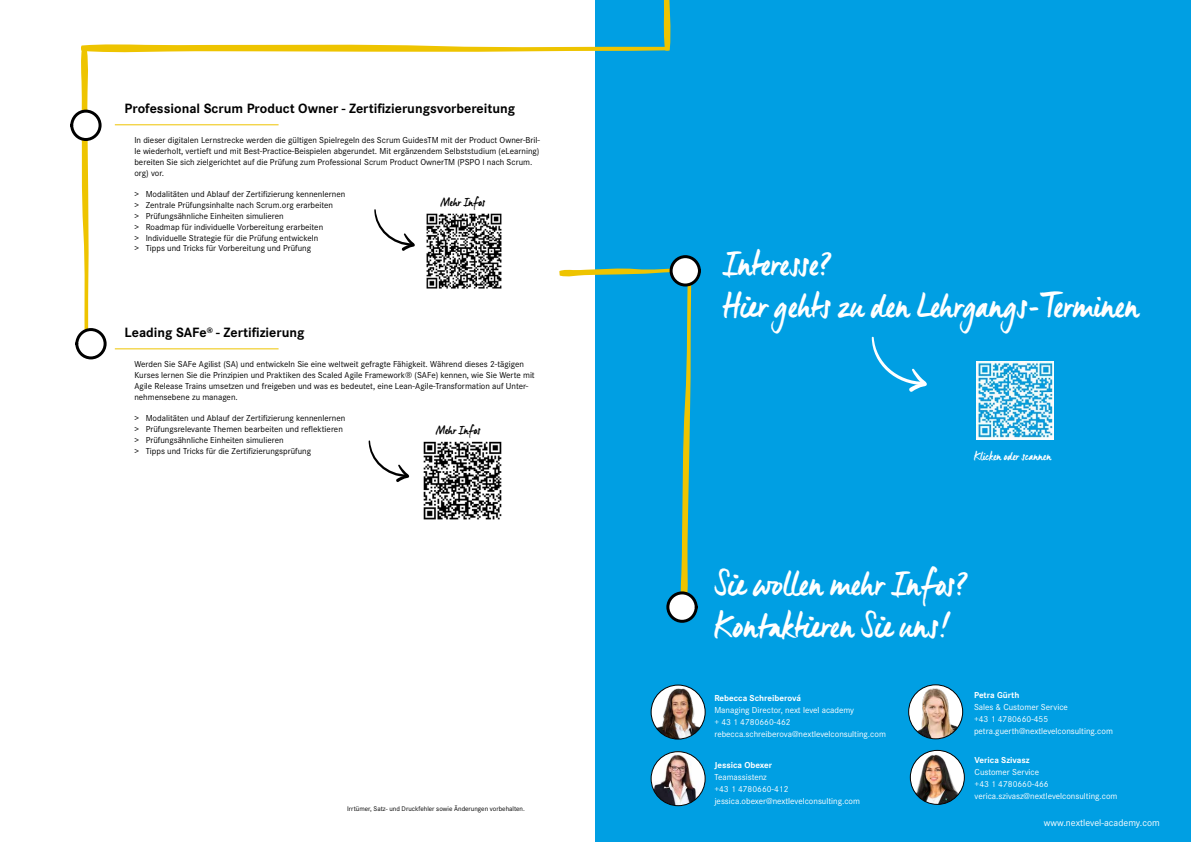
<style>
.page{position:relative;width:1191px;height:842px;background:#fff}
.page>*{position:absolute;margin:0;border:0;box-sizing:border-box;transform-origin:0 0}
.t1{font:35px/42px "Manus";color:#fff}
.t2{font:700 14px "Corporate S";color:#000}
.t3{font:12px "Manus";color:#fff}
.t4{font:12px "Manus";color:#000}
.t5{font:10px "Corporate S";color:#fff}
.t6{font:9px/10.8px "Corporate S";color:#000}
.t7{font:9px/12px "Corporate S";color:#fff}
.t8{font:700 9px "Corporate S";color:#fff}
.t9{font:7px "Corporate S";color:#000}
</style>
<div class="page">
<div style="left:595px;top:0;width:596px;height:842px;background:#009fe3"></div>
<img style="left:651px;top:685px;width:54px;height:54px;border-radius:27px">
<div style="left:650px;top:684px;width:55px;height:55px;border:1px solid #000;border-radius:50%"></div>
<svg style="left:908px;top:685px;width:54px;height:54px"></svg>
<img style="left:914px;top:686px;width:44px;height:53px">
<div style="left:908px;top:684px;width:55px;height:55px;border:1px solid #000;border-radius:50%"></div>
<img style="left:651px;top:752px;width:54px;height:54px;border-radius:27px">
<div style="left:650px;top:751px;width:55px;height:55px;border:1px solid #000;border-radius:50%"></div>
<img style="left:910px;top:752px;width:54px;height:52px">
<div style="left:910px;top:750px;width:55px;height:55px;border:1px solid #000;border-radius:50%"></div>
<svg style="left:871px;top:336px;width:55px;height:56px"></svg>
<img style="left:976px;top:362px;width:77px;height:77px">
<svg style="left:70px;top:0;width:631px;height:623px"></svg>
<h2 class="t2" style="left:125px;top:99px;width:392px">Professional Scrum Product Owner - Zertifizierungsvorbereitung</h2>
<p class="t6" style="left:134px;top:135px;width:407px">In dieser digitalen Lernstrecke werden die gültigen Spielregeln des Scrum GuidesTM mit der Product Owner-Bril&shy;le wiederholt, vertieft und mit Best-Practice-Beispielen abgerundet. Mit ergänzendem Selbststudium (eLearning) bereiten Sie sich zielgerichtet auf die Prüfung zum Professional Scrum Product OwnerTM (PSPO I nach Scrum. org) vor.</p>
<p class="t6" style="left:134px;top:189px;width:212px">&gt; Modalitäten und Ablauf der Zertifizierung kennenlernen &gt; Zentrale Prüfungsinhalte nach Scrum.org erarbeiten<br>&gt; Prüfungsähnliche Einheiten simulieren<br>&gt; Roadmap für individuelle Vorbereitung erarbeiten<br>&gt; Individuelle Strategie für die Prüfung entwickeln<br>&gt; Tipps und Tricks für Vorbereitung und Prüfung</p>
<h3 class="t4" style="left:440px;top:195px;width:46px">Mehr Infos</h3>
<h2 class="t2" style="left:125px;top:323px;width:181px">Leading SAFe<sup>®</sup> - Zertifizierung</h2>
<p class="t6" style="left:134px;top:359px;width:402px">Werden Sie SAFe Agilist (SA) und entwickeln Sie eine weltweit gefragte Fähigkeit. Während dieses 2-tägigen Kurses lernen Sie die Prinzipien und Praktiken des Scaled Agile Framework® (SAFe) kennen, wie Sie Werte mit Agile Release Trains umsetzen und freigeben und was es bedeutet, eine Lean-Agile-Transformation auf Unter&shy;nehmensebene zu managen.</p>
<p class="t6" style="left:134px;top:413px;width:212px">&gt; Modalitäten und Ablauf der Zertifizierung kennenlernen &gt; Prüfungsrelevante Themen bearbeiten und reflektieren &gt; Prüfungsähnliche Einheiten simulieren<br>&gt; Tipps und Tricks für die Zertifizierungsprüfung</p>
<h3 class="t4" style="left:436px;top:423px;width:46px">Mehr Infos</h3>
<p class="t9" style="left:347px;top:804px;width:179px">Irrtümer, Satz- und Druckfehler sowie Änderungen vorbehalten.</p>
<h1 class="t1" style="left:722px;top:242px;width:418px">Interesse?<br>Hier gehts zu den Lehrgangs-Terminen</h1>
<h3 class="t3" style="left:974px;top:449px;width:79px">Klicken oder scannen</h3>
<h1 class="t1" style="left:714px;top:562px;width:257px">Sie wollen mehr Infos?<br>Kontaktieren Sie uns!</h1>
<p class="t8" style="left:714px;top:692px;width:88px">Rebecca Schreiberová</p>
<p class="t7" style="left:714px;top:704px;width:173px">Managing Director, next level academy<br>+ 43 1 4780660-462 rebecca.schreiberova@nextlevelconsulting.com</p>
<p class="t8" style="left:714px;top:758px;width:59px">Jessica Obexer</p>
<p class="t7" style="left:714px;top:770px;width:147px">Teamassistenz<br>+43 1 4780660-412 jessica.obexer@nextlevelconsulting.com</p>
<p class="t8" style="left:974px;top:689px;width:47px">Petra Gürth</p>
<p class="t7" style="left:974px;top:701px;width:140px">Sales &amp; Customer Service<br>+43 1 4780660-455 petra.guerth@nextlevelconsulting.com</p>
<p class="t8" style="left:974px;top:754px;width:57px">Verica Szivasz</p>
<p class="t7" style="left:974px;top:766px;width:144px">Customer Service<br>+43 1 4780660-466 verica.szivasz@nextlevelconsulting.com</p>
<p class="t5" style="left:1043px;top:816px;width:117px">www.nextlevel-academy.com</p>
</div>
